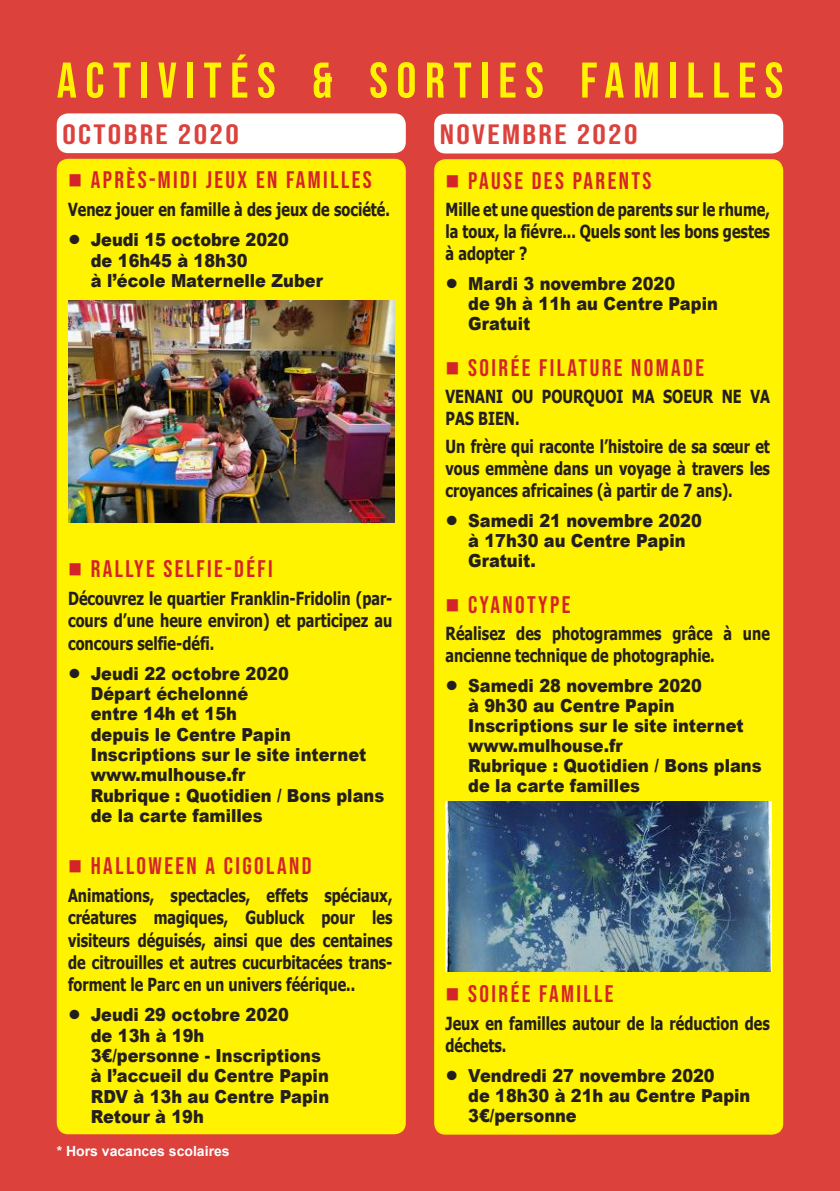
<style>
.page{position:relative;width:840px;height:1191px;background:#fff}
.page>*{position:absolute;margin:0;border:0;box-sizing:border-box;transform-origin:0 0}
.t1{font:50px "Bebas Neue";letter-spacing:.17em;color:#fff300}
.t2{font:28px "Bebas Neue";letter-spacing:.07em;color:#dc413c;scale:1.2 1}
.t3{font:24px "Bebas Neue";letter-spacing:.1em;color:#d42429}
.t4{font:700 18px/22px "Tahoma";color:#241f1f;text-align:justify;scale:.8 1}
.t5{font:900 18px/20.4px "Arial";color:#241f1f;scale:.9 1}
.t6{font:700 14px "Arial";color:#fff}
.s1{font-family:"Tahoma";font-weight:700;font-size:20px}
</style>
<div class="page">
<div style="left:0;top:0;width:839px;height:1191px;background:#dc413c"></div>
<hr style="left:839px;top:0;width:1px;height:1191px;background:#dc413c">
<div style="left:57px;top:159px;width:348px;height:975px;background:#fff300;border-radius:11px"></div>
<div style="left:57px;top:113px;width:348px;height:40px;background:#fff;border-radius:11px"></div>
<div style="left:434px;top:159px;width:348px;height:975px;background:#fff300;border-radius:11px"></div>
<div style="left:434px;top:114px;width:348px;height:39px;background:#fff;border-radius:11px"></div>
<img style="left:68px;top:300px;width:326px;height:223px">
<img style="left:445px;top:801px;width:326px;height:170px">
<h1 class="t1" style="left:57px;top:52px;width:727px">ACTIVITÉS &amp; SORTIES FAMILLES</h1>
<h2 class="t2" style="left:62px;top:118px;width:148px">OCTOBRE 2020</h2>
<h3 class="t3" style="left:68px;top:166px;width:305px">■ APRÈS-MIDI JEUX EN FAMILLES</h3>
<p class="t4" style="left:68px;top:199px;width:403px">Venez jouer en famille à des jeux de société.</p>
<p class="t5" style="left:91px;top:229px;width:259px;text-indent:-23px"><span class="s1">•</span> Jeudi 15 octobre 2020<br>de 16h45 à 18h30<br>à l’école Maternelle Zuber</p>
<h3 class="t3" style="left:68px;top:555px;width:206px">■ RALLYE SELFIE-DÉFI</h3>
<p class="t4" style="left:68px;top:588px;width:407px">Découvrez le quartier Franklin-Fridolin (par&shy;cours d’une heure environ) et participez au concours selfie-défi.</p>
<p class="t5" style="left:91px;top:662px;width:327px;text-indent:-23px"><span class="s1">•</span> Jeudi 22 octobre 2020<br>Départ échelonné<br>entre 14h et 15h<br>depuis le Centre Papin<br>Inscriptions sur le site internet www.mulhouse.fr<br>Rubrique : Quotidien / Bons plans de la carte familles</p>
<h3 class="t3" style="left:68px;top:852px;width:245px">■ HALLOWEEN A CIGOLAND</h3>
<p class="t4" style="left:68px;top:884px;width:407px">Animations, spectacles, effets spéciaux, créatures magiques, Gubluck pour les visiteurs déguisés, ainsi que des centaines de citrouilles et autres cucurbitacées trans&shy;forment le Parc en un univers féérique..</p>
<p class="t5" style="left:91px;top:1004px;width:266px;text-indent:-23px"><span class="s1">•</span> Jeudi 29 octobre 2020<br>de 13h à 19h<br>3€/personne - Inscriptions à l’accueil du Centre Papin<br>RDV à 13h au Centre Papin<br>Retour à 19h</p>
<p class="t6" style="left:57px;top:1141px;width:174px">* Hors vacances scolaires</p>
<h2 class="t2" style="left:439px;top:119px;width:166px">NOVEMBRE 2020</h2>
<h3 class="t3" style="left:445px;top:167px;width:207px">■ PAUSE DES PARENTS</h3>
<p class="t4" style="left:445px;top:199px;width:407px">Mille et une question de parents sur le rhume, la toux, la fiévre... Quels sont les bons gestes à adopter ?</p>
<p class="t5" style="left:468px;top:273px;width:279px;text-indent:-23px"><span class="s1">•</span> Mardi 3 novembre 2020<br>de 9h à 11h au Centre Papin<br>Gratuit</p>
<h3 class="t3" style="left:445px;top:354px;width:260px">■ SOIRÉE FILATURE NOMADE</h3>
<p class="t4" style="left:445px;top:386px;width:407px">VENANI OU POURQUOI MA SOEUR NE VA<br>PAS BIEN.</p>
<p class="t4" style="left:445px;top:436px;width:407px">Un frère qui raconte l’histoire de sa sœur et vous emmène dans un voyage à travers les croyances africaines (à partir de 7 ans).</p>
<p class="t5" style="left:468px;top:510px;width:261px;text-indent:-23px"><span class="s1">•</span> Samedi 21 novembre 2020 à 17h30 au Centre Papin<br>Gratuit.</p>
<h3 class="t3" style="left:445px;top:591px;width:126px">■ CYANOTYPE</h3>
<p class="t4" style="left:445px;top:623px;width:407px">Réalisez des photogrammes grâce à une ancienne technique de photographie.</p>
<p class="t5" style="left:468px;top:675px;width:327px;text-indent:-23px"><span class="s1">•</span> Samedi 28 novembre 2020<br>à 9h30 au Centre Papin<br>Inscriptions sur le site internet www.mulhouse.fr<br>Rubrique : Quotidien / Bons plans de la carte familles</p>
<h3 class="t3" style="left:445px;top:980px;width:169px">■ SOIRÉE FAMILLE</h3>
<p class="t4" style="left:445px;top:1013px;width:407px">Jeux en familles autour de la réduction des déchets.</p>
<p class="t5" style="left:468px;top:1064px;width:315px;text-indent:-23px"><span class="s1">•</span> Vendredi 27 novembre 2020<br>de 18h30 à 21h au Centre Papin<br>3€/personne</p>
</div>
